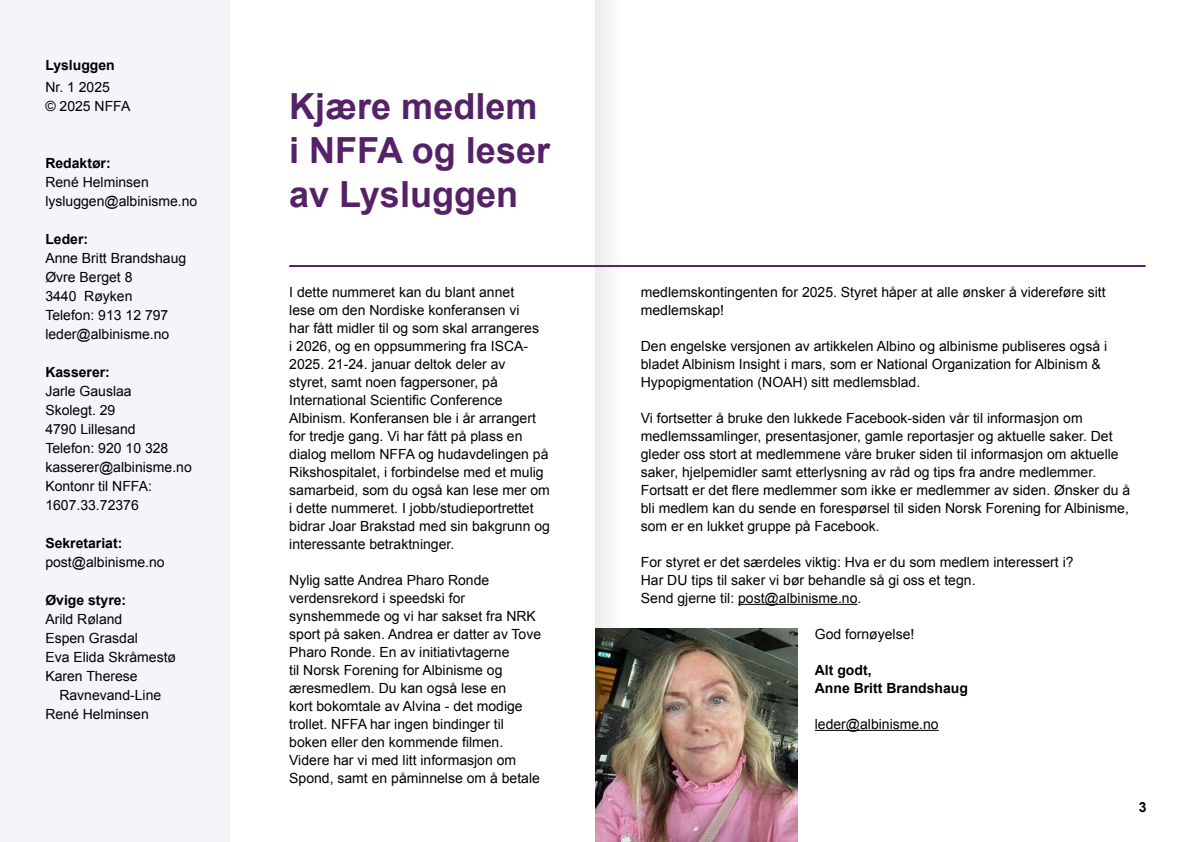
<style>
.page{position:relative;width:1191px;height:842px;background:#fff}
.page>*{position:absolute;margin:0;border:0;box-sizing:border-box;transform-origin:0 0}
.t1{font:700 36px/44px "Arial";color:#552267}
.t2{font:14px/18px "Arial";color:#000}
.t3{font:14px "Arial MT2";color:#000}
.t4{font:700 14px/18px "Arial";color:#000}
</style>
<div class="page">
<div style="left:0;top:0;width:229px;height:842px;background:#f3f5fa"></div>
<div style="left:595px;top:0;width:27px;height:842px;background:#f4f5f5"></div>
<hr style="left:738px;top:604px;width:119px;height:1px;background:#000">
<hr style="left:814px;top:730px;width:124px;height:1px;background:#000">
<hr style="left:289px;top:265px;width:856px;height:2px;background:#552267">
<img style="left:595px;top:629px;width:202px;height:213px">
<p class="t4" style="left:45px;top:57px;width:71px">Lysluggen</p>
<p class="t2" style="left:45px;top:78px;width:87px;line-height:19px">Nr. 1 2025<br>© 2025 NFFA</p>
<p class="t4" style="left:45px;top:155px;width:67px">Redaktør:</p>
<p class="t2" style="left:45px;top:173px;width:153px;line-height:19px">René Helminsen lysluggen@albinisme.no</p>
<p class="t4" style="left:45px;top:231px;width:44px">Leder:</p>
<p class="t2" style="left:45px;top:249px;width:142px;line-height:19px">Anne Britt Brandshaug<br>Øvre Berget 8<br>3440 Røyken<br>Telefon: 913 12 797 leder@albinisme.no</p>
<p class="t4" style="left:45px;top:364px;width:66px">Kasserer:</p>
<p class="t2" style="left:45px;top:382px;width:148px;line-height:19px">Jarle Gauslaa<br>Skolegt. 29<br>4790 Lillesand<br>Telefon: 920 10 328 kasserer@albinisme.no<br>Kontonr til NFFA:<br>1607.33.72376</p>
<p class="t4" style="left:45px;top:535px;width:79px">Sekretariat:</p>
<p class="t2" style="left:45px;top:553px;width:121px">post@albinisme.no</p>
<p class="t4" style="left:45px;top:592px;width:82px">Øvige styre:</p>
<p class="t2" style="left:45px;top:610px;width:132px;line-height:19px">Arild Røland<br>Espen Grasdal<br>Eva Elida Skråmestø<br>Karen Therese</p>
<p class="t2" style="left:45px;top:686px;width:117px;line-height:19px;text-indent:14px">Ravnevand-Line<br>René Helminsen</p>
<h1 class="t1" style="left:289px;top:85px;width:262px">Kjære medlem i NFFA og leser av Lysluggen</h1>
<p class="t2" style="left:289px;top:283px;width:251px">I dette nummeret kan du blant annet lese om den Nordiske konferansen vi har fått midler til og som skal arrangeres i 2026, og en oppsummering fra ISCA-2025. 21-24. januar deltok deler av styret, samt noen fagpersoner, på</p>
<p class="t3" style="left:289px;top:390px;width:215px">International Scientific Conference</p>
<p class="t2" style="left:289px;top:409px;width:262px">Albinism. Konferansen ble i år arrangert for tredje gang. Vi har fått på plass en dialog mellom NFFA og hudavdelingen på Rikshospitalet, i forbindelse med et mulig samarbeid, som du også kan lese mer om i dette nummeret. I jobb/studieportrettet bidrar Joar Brakstad med sin bakgrunn og interessante betraktninger.</p>
<p class="t2" style="left:289px;top:571px;width:253px">Nylig satte Andrea Pharo Ronde verdensrekord i speedski for synshemmede og vi har sakset fra NRK sport på saken. Andrea er datter av Tove Pharo Ronde. En av initiativtagerne<br>til Norsk Forening for Albinisme og æresmedlem. Du kan også lese en<br>kort bokomtale av Alvina - det modige trollet. NFFA har ingen bindinger til</p>
<p class="t3" style="left:289px;top:733px;width:215px">boken eller den kommende filmen.</p>
<p class="t2" style="left:289px;top:751px;width:252px">Videre har vi med litt informasjon om<br>Spond, samt en påminnelse om å betale</p>
<p class="t2" style="left:641px;top:283px;width:466px">medlemskontingenten for 2025. Styret håper at alle ønsker å videreføre sitt medlemskap!</p>
<p class="t2" style="left:641px;top:337px;width:468px">Den engelske versjonen av artikkelen Albino og albinisme publiseres også i bladet Albinism Insight i mars, som er National Organization for Albinism &amp;<br>Hypopigmentation (NOAH) sitt medlemsblad.</p>
<p class="t2" style="left:641px;top:409px;width:479px">Vi fortsetter å bruke den lukkede Facebook-siden vår til informasjon om medlemssamlinger, presentasjoner, gamle reportasjer og aktuelle saker. Det gleder oss stort at medlemmene våre bruker siden til informasjon om aktuelle saker, hjelpemidler samt etterlysning av råd og tips fra andre medlemmer.</p>
<p class="t3" style="left:641px;top:481px;width:491px">Fortsatt er det flere medlemmer som ikke er medlemmer av siden. Ønsker du å</p>
<p class="t2" style="left:641px;top:499px;width:489px">bli medlem kan du sende en forespørsel til siden Norsk Forening for Albinisme, som er en lukket gruppe på Facebook.</p>
<p class="t2" style="left:641px;top:553px;width:434px">For styret er det særdeles viktig: Hva er du som medlem interessert i?<br>Har DU tips til saker vi bør behandle så gi oss et tegn.<br>Send gjerne til: post@albinisme.no.</p>
<p class="t2" style="left:814px;top:625px;width:101px">God fornøyelse!</p>
<p class="t4" style="left:814px;top:661px;width:155px">Alt godt,<br>Anne Britt Brandshaug</p>
<p class="t2" style="left:814px;top:715px;width:125px">leder@albinisme.no</p>
<p class="t4" style="left:1138px;top:798px;width:9px">3</p>
</div>
